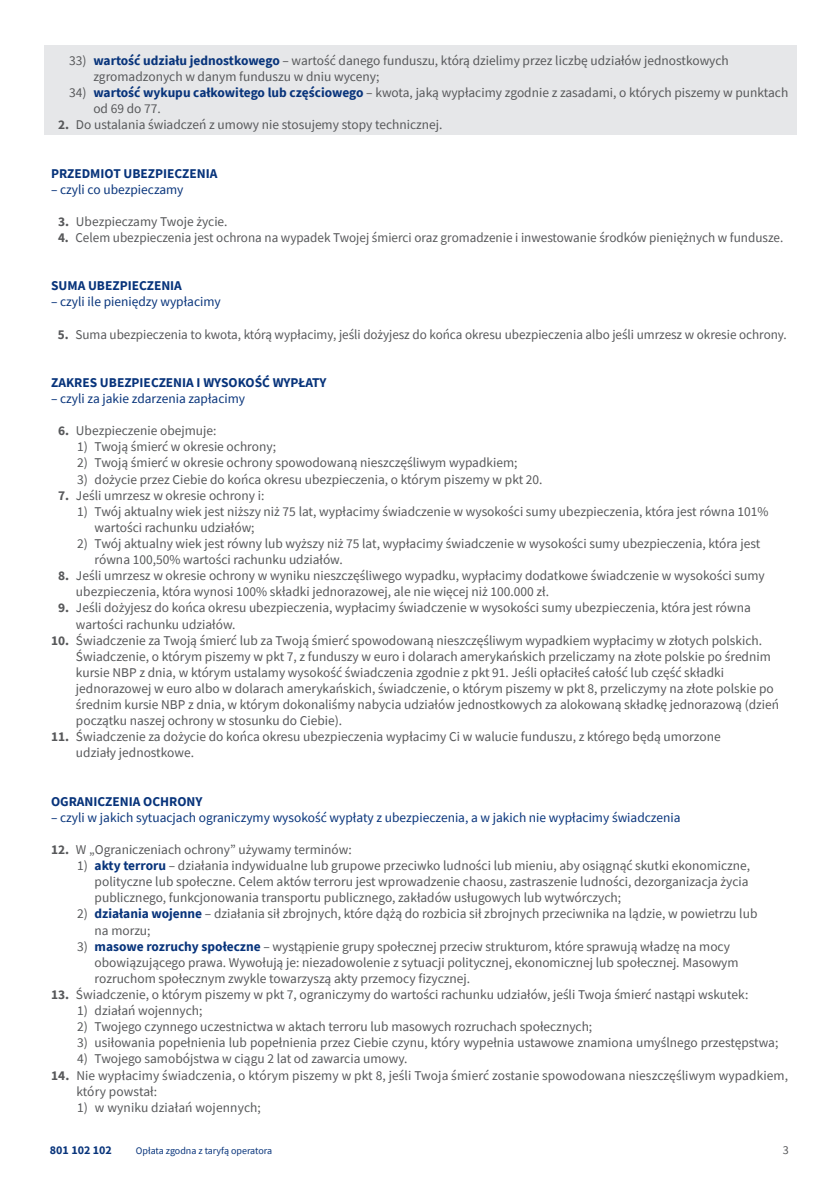
<style>
.page{position:relative;width:840px;height:1191px;background:#fff}
.page>*{position:absolute;margin:0;border:0;box-sizing:border-box;transform-origin:0 0}
._1_Treść_normal_I_stopień{font:13.4px/16.2px "Source Sans Pro";color:#57585a}
._2A_II_st_1cyfra_pod_11{font:13.4px/16.2px "Source Sans Pro";color:#57585a}
._01_DZIAL_rozwinięcie{font:13.4px "Source Sans Pro";color:#08347b}
._2_II_st_1cyfra_pod_1{font:13.4px/16.2px "Source Sans Pro";color:#57585a}
._01_ROZDZIAŁ{font:700 13.4px "Source Sans Pro";color:#08347b}
.t1{font:700 12px "Source Sans Pro";color:#08347b}
.t2{font:12px "Source Sans Pro";color:#57585a}
.t3{font:10px "Source Sans Pro";color:#08347b}
.s1{font-weight:700;color:#08347b}
.s2{font-weight:700}
</style>
<div class="page">
<div style="left:44px;top:45px;width:751px;height:89px;background:#e6e7e9"></div>
<p class="_2_II_st_1cyfra_pod_1" style="left:93px;top:52px;width:636px;text-indent:-24px">33) <span class="s1">wartość udziału jednostkowego</span> – wartość danego funduszu, którą dzielimy przez liczbę udziałów jednostkowych zgromadzonych w danym funduszu w dniu wyceny;</p>
<p class="_2A_II_st_1cyfra_pod_11" style="left:93px;top:84px;width:696px;text-indent:-24px">34) <span class="s1">wartość wykupu całkowitego lub częściowego</span> – kwota, jaką wypłacimy zgodnie z zasadami, o których piszemy w punktach od 69 do 77.</p>
<p class="_1_Treść_normal_I_stopień" style="left:58px;top:117px;width:385px"><span class="s2">2.</span> Do ustalania świadczeń z umowy nie stosujemy stopy technicznej.</p>
<p class="_01_ROZDZIAŁ" style="left:51px;top:164px;width:168px">PRZEDMIOT UBEZPIECZENIA</p>
<p class="_01_DZIAL_rozwinięcie" style="left:51px;top:181px;width:134px">– czyli co ubezpieczamy</p>
<p class="_1_Treść_normal_I_stopień" style="left:58px;top:213px;width:171px"><span class="s2">3.</span> Ubezpieczamy Twoje życie.</p>
<p class="_1_Treść_normal_I_stopień" style="left:58px;top:229px;width:726px"><span class="s2">4.</span> Celem ubezpieczenia jest ochrona na wypadek Twojej śmierci oraz gromadzenie i inwestowanie środków pieniężnych w fundusze.</p>
<p class="_01_ROZDZIAŁ" style="left:51px;top:277px;width:132px">SUMA UBEZPIECZENIA</p>
<p class="_01_DZIAL_rozwinięcie" style="left:51px;top:293px;width:171px">– czyli ile pieniędzy wypłacimy</p>
<p class="_1_Treść_normal_I_stopień" style="left:58px;top:326px;width:730px"><span class="s2">5.</span> Suma ubezpieczenia to kwota, którą wypłacimy, jeśli dożyjesz do końca okresu ubezpieczenia albo jeśli umrzesz w okresie ochrony.</p>
<p class="_01_ROZDZIAŁ" style="left:51px;top:373px;width:277px">ZAKRES UBEZPIECZENIA I WYSOKOŚĆ WYPŁATY</p>
<p class="_01_DZIAL_rozwinięcie" style="left:51px;top:390px;width:195px">– czyli za jakie zdarzenia zapłacimy</p>
<p class="_1_Treść_normal_I_stopień" style="left:58px;top:422px;width:160px"><span class="s2">6.</span> Ubezpieczenie obejmuje:</p>
<p class="_2A_II_st_1cyfra_pod_11" style="left:77px;top:439px;width:200px">1) Twoją śmierć w okresie ochrony;</p>
<p class="_2A_II_st_1cyfra_pod_11" style="left:77px;top:455px;width:441px">2) Twoją śmierć w okresie ochrony spowodowaną nieszczęśliwym wypadkiem;</p>
<p class="_2A_II_st_1cyfra_pod_11" style="left:77px;top:471px;width:466px">3) dożycie przez Ciebie do końca okresu ubezpieczenia, o którym piszemy w pkt 20.</p>
<p class="_1_Treść_normal_I_stopień" style="left:58px;top:487px;width:208px"><span class="s2">7.</span> Jeśli umrzesz w okresie ochrony i:</p>
<p class="_2A_II_st_1cyfra_pod_11" style="left:95px;top:503px;width:675px;text-indent:-17px">1) Twój aktualny wiek jest niższy niż 75 lat, wypłacimy świadczenie w wysokości sumy ubezpieczenia, która jest równa 101% wartości rachunku udziałów;</p>
<p class="_2A_II_st_1cyfra_pod_11" style="left:95px;top:535px;width:666px;text-indent:-17px">2) Twój aktualny wiek jest równy lub wyższy niż 75 lat, wypłacimy świadczenie w wysokości sumy ubezpieczenia, która jest równa 100,50% wartości rachunku udziałów.</p>
<p class="_1_Treść_normal_I_stopień" style="left:76px;top:567px;width:689px;text-indent:-18px"><span class="s2">8.</span> Jeśli umrzesz w okresie ochrony w wyniku nieszczęśliwego wypadku, wypłacimy dodatkowe świadczenie w wysokości sumy ubezpieczenia, która wynosi 100% składki jednorazowej, ale nie więcej niż 100.000 zł.</p>
<p class="_1_Treść_normal_I_stopień" style="left:76px;top:600px;width:676px;text-indent:-18px"><span class="s2">9.</span> Jeśli dożyjesz do końca okresu ubezpieczenia, wypłacimy świadczenie w wysokości sumy ubezpieczenia, która jest równa wartości rachunku udziałów.</p>
<p class="_1_Treść_normal_I_stopień" style="left:76px;top:632px;width:704px;text-indent:-25px"><span class="s2">10.</span> Świadczenie za Twoją śmierć lub za Twoją śmierć spowodowaną nieszczęśliwym wypadkiem wypłacimy w złotych polskich.<br>Świadczenie, o którym piszemy w pkt 7, z funduszy w euro i dolarach amerykańskich przeliczamy na złote polskie po średnim kursie NBP z dnia, w którym ustalamy wysokość świadczenia zgodnie z pkt 91. Jeśli opłaciłeś całość lub część składki jednorazowej w euro albo w dolarach amerykańskich, świadczenie, o którym piszemy w pkt 8, przeliczymy na złote polskie po średnim kursie NBP z dnia, w którym dokonaliśmy nabycia udziałów jednostkowych za alokowaną składkę jednorazową (dzień początku naszej ochrony w stosunku do Ciebie).</p>
<p class="_1_Treść_normal_I_stopień" style="left:76px;top:728px;width:646px;text-indent:-25px"><span class="s2">11.</span> Świadczenie za dożycie do końca okresu ubezpieczenia wypłacimy Ci w walucie funduszu, z którego będą umorzone udziały jednostkowe.</p>
<p class="_01_ROZDZIAŁ" style="left:51px;top:792px;width:153px">OGRANICZENIA OCHRONY</p>
<p class="_01_DZIAL_rozwinięcie" style="left:51px;top:809px;width:630px">– czyli w jakich sytuacjach ograniczymy wysokość wypłaty z ubezpieczenia, a w jakich nie wypłacimy świadczenia</p>
<p class="_1_Treść_normal_I_stopień" style="left:51px;top:841px;width:302px"><span class="s2">12.</span> W „Ograniczeniach ochrony” używamy terminów:</p>
<p class="_2A_II_st_1cyfra_pod_11" style="left:95px;top:857px;width:656px;text-indent:-17px">1) <span class="s1">akty terroru</span> – działania indywidualne lub grupowe przeciwko ludności lub mieniu, aby osiągnąć skutki ekonomiczne, polityczne lub społeczne. Celem aktów terroru jest wprowadzenie chaosu, zastraszenie ludności, dezorganizacja życia publicznego, funkcjonowania transportu publicznego, zakładów usługowych lub wytwórczych;</p>
<p class="_2A_II_st_1cyfra_pod_11" style="left:95px;top:905px;width:664px;text-indent:-17px">2) <span class="s1">działania wojenne</span> – działania sił zbrojnych, które dążą do rozbicia sił zbrojnych przeciwnika na lądzie, w powietrzu lub na morzu;</p>
<p class="_2A_II_st_1cyfra_pod_11" style="left:95px;top:938px;width:645px;text-indent:-17px">3) <span class="s1">masowe rozruchy społeczne</span> – wystąpienie grupy społecznej przeciw strukturom, które sprawują władzę na mocy obowiązującego prawa. Wywołują je: niezadowolenie z sytuacji politycznej, ekonomicznej lub społecznej. Masowym rozruchom społecznym zwykle towarzyszą akty przemocy fizycznej.</p>
<p class="_1_Treść_normal_I_stopień" style="left:51px;top:986px;width:698px"><span class="s2">13.</span> Świadczenie, o którym piszemy w pkt 7, ograniczymy do wartości rachunku udziałów, jeśli Twoja śmierć nastąpi wskutek:</p>
<p class="_2A_II_st_1cyfra_pod_11" style="left:77px;top:1002px;width:127px">1) działań wojennych;</p>
<p class="_2A_II_st_1cyfra_pod_11" style="left:77px;top:1018px;width:516px">2) Twojego czynnego uczestnictwa w aktach terroru lub masowych rozruchach społecznych;</p>
<p class="_2A_II_st_1cyfra_pod_11" style="left:77px;top:1034px;width:702px">3) usiłowania popełnienia lub popełnienia przez Ciebie czynu, który wypełnia ustawowe znamiona umyślnego przestępstwa;</p>
<p class="_2A_II_st_1cyfra_pod_11" style="left:77px;top:1050px;width:332px">4) Twojego samobójstwa w ciągu 2 lat od zawarcia umowy.</p>
<p class="_1_Treść_normal_I_stopień" style="left:76px;top:1066px;width:713px;text-indent:-25px"><span class="s2">14.</span> Nie wypłacimy świadczenia, o którym piszemy w pkt 8, jeśli Twoja śmierć zostanie spowodowana nieszczęśliwym wypadkiem, który powstał:</p>
<p class="_2A_II_st_1cyfra_pod_11" style="left:77px;top:1099px;width:185px">1) w wyniku działań wojennych;</p>
<p class="t1" style="left:50px;top:1142px;width:63px">801 102 102</p>
<p class="t3" style="left:136px;top:1144px;width:138px">Opłata zgodna z taryfą operatora</p>
<p class="t2" style="left:782px;top:1142px;width:7px">3</p>
</div>
